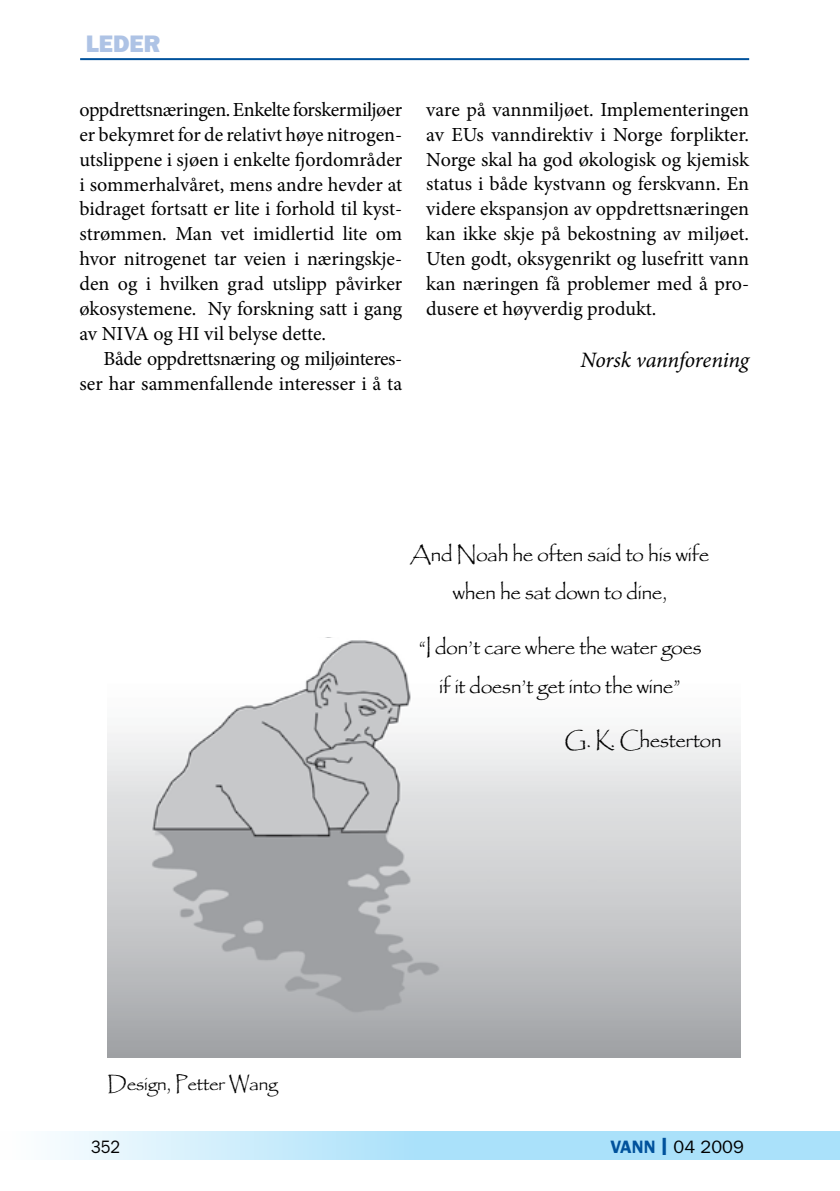
<style>
.page{position:relative;width:840px;height:1191px;background:#fff}
.page>*{position:absolute;margin:0;border:0;box-sizing:border-box;transform-origin:0 0}
.t1{font:800 24px "Franklin Gothic";color:#aec3e5}
.t2{font:italic 22px "Minion Pro";letter-spacing:-.015em;color:#000}
.t3{font:20px/25px "Minion Pro";letter-spacing:-.005em;color:#000;text-align:justify}
.t4{font:18.8px/38.8px "Papyrus Std";color:#000;text-align:center}
.t5{font:18px "Franklin Gothic";color:#000}
.t6{font:18px "Franklin Gothic";color:#000;scale:.9 1}
.t7{font:17.2px "Papyrus Std";color:#000}
.s1{font-weight:600;color:#00529c}
.s2{font-weight:600;font-size:25px;color:#00529c}
</style>
<div class="page">
<svg style="left:55px;top:1131px;width:784px;height:29px;background:#bbe6fa"></svg>
<hr style="left:80px;top:58px;width:668px;height:2px;background:#00529c">
<img style="left:107px;top:637px;width:633px;height:420px">
<p class="t1" style="left:86px;top:30px;width:76px">LEDER</p>
<p class="t3" style="left:79px;top:97px;width:324px">oppdrettsnæringen. Enkelte forskermiljøer er bekymret for de relativt høye nitrogen&shy;utslippene i sjøen i enkelte fjordområder i sommerhalvåret, mens andre hevder at bidraget fortsatt er lite i forhold til kyst&shy;strømmen. Man vet imidlertid lite om hvor nitrogenet tar veien i næringskje&shy;den og i hvilken grad utslipp påvirker økosystemene. Ny forskning satt i gang av NIVA og HI vil belyse dette.</p>
<p class="t3" style="left:79px;top:346px;width:324px;text-align:right">Både oppdrettsnæring og miljøinteres&shy;ser har sammenfallende interesser i å ta</p>
<p class="t3" style="left:426px;top:97px;width:324px">vare på vannmiljøet. Implementeringen av EUs vanndirektiv i Norge forplikter.<br>Norge skal ha god økologisk og kjemisk status i både kystvann og ferskvann. En videre ekspansjon av oppdrettsnæringen kan ikke skje på bekostning av miljøet.<br>Uten godt, oksygenrikt og lusefritt vann kan næringen få problemer med å pro&shy;dusere et høyverdig produkt.</p>
<p class="t2" style="left:580px;top:345px;width:170px">Norsk vannforening</p>
<p class="t7" style="left:108px;top:1073px;width:171px">Design, Petter Wang</p>
<p class="t4" style="left:411px;top:534px;width:299px">And Noah he often said to his wife when he sat down to dine,</p>
<p class="t4" style="left:418px;top:628px;width:284px">“I don’t care where the water goes if it doesn’t get into the wine”</p>
<p class="t4" style="left:564px;top:721px;width:158px">G. K. Chesterton</p>
<p class="t6" style="left:91px;top:1136px;width:34px">352</p>
<p class="t5" style="left:610px;top:1136px;width:135px"><span class="s1">VANN</span> <span class="s2">I</span> 04 2009</p>
</div>
